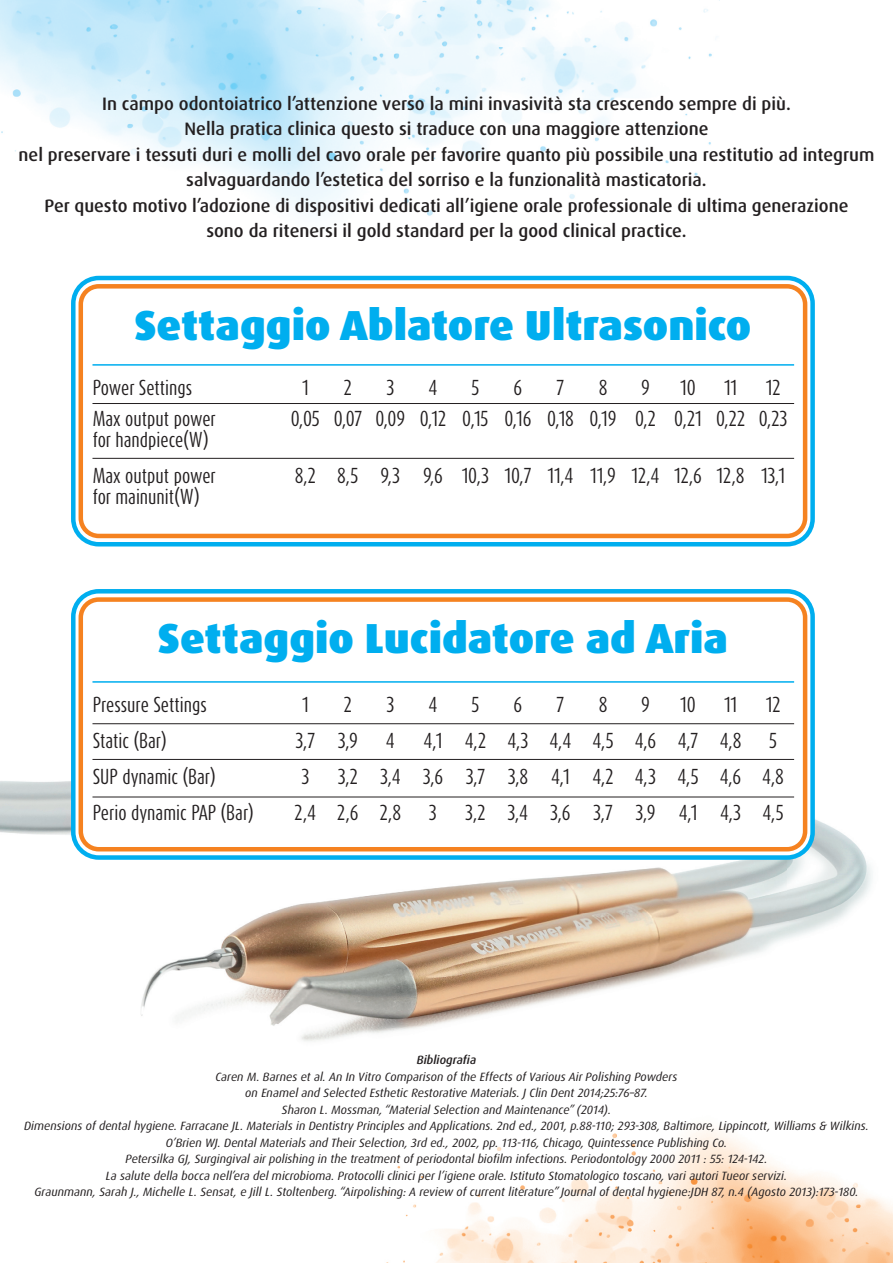
<style>
.page{position:relative;width:893px;height:1263px;background:#fff}
.page>*{position:absolute;margin:0;border:0;box-sizing:border-box;transform-origin:0 0}
.t1{font:900 42px "Dax Pro";color:#00aeef}
.t2{font:500 18px/25.5px "Dax Pro";color:#231f20;text-align:center}
.t3{font:18px/36px "Dax Compact Pro";color:#231f20}
.t4{font:italic 12px/16.5px "Dax Pro";color:#231f20;text-align:center}
.t5{font:italic 500 12px "Dax Pro";color:#231f20}
</style>
<div class="page">
<img style="left:386px;top:1128px;width:507px;height:135px">
<img style="left:0;top:781px;width:872px;height:260px">
<img style="left:0;top:0;width:719px;height:276px">
<svg style="left:73px;top:278px;width:740px;height:266px"></svg>
<div style="left:71px;top:276px;width:744px;height:270px;border:4px solid #00aeef;border-radius:26px"></div>
<svg style="left:73px;top:591px;width:740px;height:266px"></svg>
<div style="left:71px;top:589px;width:744px;height:271px;border:4px solid #00aeef;border-radius:26px"></div>
<div style="left:81px;top:286px;width:724px;height:250px;background:#fff;border-radius:18px"></div>
<div style="left:79px;top:284px;width:728px;height:254px;border:4px solid #f58220;border-radius:18px"></div>
<div style="left:81px;top:600px;width:724px;height:249px;background:#fff;border-radius:18px"></div>
<div style="left:79px;top:597px;width:728px;height:254px;border:4px solid #f58220;border-radius:18px"></div>
<hr style="left:92px;top:364px;width:702px;height:2px;background:#00aeef">
<hr style="left:92px;top:403px;width:702px;height:1px;background:#231f20">
<hr style="left:92px;top:458px;width:702px;height:1px;background:#231f20">
<hr style="left:92px;top:681px;width:702px;height:2px;background:#00aeef">
<hr style="left:92px;top:723px;width:702px;height:1px;background:#231f20">
<hr style="left:92px;top:797px;width:702px;height:1px;background:#231f20">
<hr style="left:92px;top:759px;width:702px;height:1px;background:#231f20">
<p class="t2" style="left:19px;top:91px;width:857px">In campo odontoiatrico l’attenzione verso la mini invasività sta crescendo sempre di più.<br>Nella pratica clinica questo si traduce con una maggiore attenzione<br>nel preservare i tessuti duri e molli del cavo orale per favorire quanto più possibile una restitutio ad integrum salvaguardando l’estetica del sorriso e la funzionalità masticatoria.<br>Per questo motivo l’adozione di dispositivi dedicati all’igiene orale professionale di ultima generazione<br>sono da ritenersi il gold standard per la good clinical practice.</p>
<h1 class="t1" style="left:134px;top:298px;width:618px">Settaggio Ablatore Ultrasonico</h1>
<h2 class="t3" style="left:93px;top:370px;width:101px">Power Settings</h2>
<h2 class="t3" style="left:302px;top:370px;width:8px">1</h2>
<h2 class="t3" style="left:344px;top:370px;width:10px">2</h2>
<h2 class="t3" style="left:386px;top:370px;width:9px">3</h2>
<h2 class="t3" style="left:428px;top:370px;width:11px">4</h2>
<h2 class="t3" style="left:471px;top:370px;width:9px">5</h2>
<h2 class="t3" style="left:514px;top:370px;width:10px">6</h2>
<h2 class="t3" style="left:557px;top:370px;width:9px">7</h2>
<h2 class="t3" style="left:599px;top:370px;width:10px">8</h2>
<h2 class="t3" style="left:641px;top:370px;width:10px">9</h2>
<h2 class="t3" style="left:680px;top:370px;width:17px">10</h2>
<h2 class="t3" style="left:724px;top:370px;width:15px">11</h2>
<h2 class="t3" style="left:766px;top:370px;width:16px">12</h2>
<h2 class="t3" style="left:93px;top:400px;width:125px">Max output power</h2>
<h2 class="t3" style="left:291px;top:400px;width:498px">0,05 0,07 0,09 0,12 0,15 0,16 0,18 0,19 0,2 0,21 0,22 0,23</h2>
<h2 class="t3" style="left:93px;top:421px;width:125px">for handpiece(W)<br>Max output power</h2>
<h2 class="t3" style="left:295px;top:457px;width:107px">8,2 8,5 9,3</h2>
<h2 class="t3" style="left:423px;top:457px;width:364px">9,6 10,3 10,7 11,4 11,9 12,4 12,6 12,8 13,1</h2>
<h2 class="t3" style="left:93px;top:478px;width:108px">for mainunit(W)</h2>
<h1 class="t1" style="left:158px;top:611px;width:571px">Settaggio Lucidatore ad Aria</h1>
<h2 class="t3" style="left:93px;top:687px;width:116px">Pressure Settings</h2>
<h2 class="t3" style="left:302px;top:687px;width:8px">1</h2>
<h2 class="t3" style="left:344px;top:687px;width:10px">2</h2>
<h2 class="t3" style="left:386px;top:687px;width:9px">3</h2>
<h2 class="t3" style="left:428px;top:687px;width:11px">4</h2>
<h2 class="t3" style="left:471px;top:687px;width:9px">5</h2>
<h2 class="t3" style="left:514px;top:687px;width:10px">6</h2>
<h2 class="t3" style="left:557px;top:687px;width:9px">7</h2>
<h2 class="t3" style="left:599px;top:687px;width:10px">8</h2>
<h2 class="t3" style="left:641px;top:687px;width:10px">9</h2>
<h2 class="t3" style="left:680px;top:687px;width:17px">10</h2>
<h2 class="t3" style="left:724px;top:687px;width:15px">11</h2>
<h2 class="t3" style="left:766px;top:687px;width:16px">12</h2>
<h2 class="t3" style="left:93px;top:723px;width:75px">Static (Bar)</h2>
<h2 class="t3" style="left:296px;top:723px;width:21px">3,7</h2>
<h2 class="t3" style="left:338px;top:723px;width:22px">3,9</h2>
<h2 class="t3" style="left:386px;top:723px;width:11px">4</h2>
<h2 class="t3" style="left:424px;top:723px;width:20px">4,1</h2>
<h2 class="t3" style="left:465px;top:723px;width:278px">4,2 4,3 4,4 4,5 4,6 4,7 4,8</h2>
<h2 class="t3" style="left:769px;top:723px;width:9px">5</h2>
<h2 class="t3" style="left:93px;top:759px;width:124px">SUP dynamic (Bar)</h2>
<h2 class="t3" style="left:301px;top:759px;width:9px">3</h2>
<h2 class="t3" style="left:338px;top:759px;width:107px">3,2 3,4 3,6</h2>
<h2 class="t3" style="left:466px;top:759px;width:64px">3,7 3,8</h2>
<h2 class="t3" style="left:551px;top:759px;width:20px">4,1</h2>
<h2 class="t3" style="left:592px;top:759px;width:193px">4,2 4,3 4,5 4,6 4,8</h2>
<h2 class="t3" style="left:93px;top:795px;width:162px">Perio dynamic PAP (Bar)</h2>
<h2 class="t3" style="left:295px;top:795px;width:108px">2,4 2,6 2,8</h2>
<h2 class="t3" style="left:429px;top:795px;width:9px">3</h2>
<h2 class="t3" style="left:465px;top:795px;width:107px">3,2 3,4 3,6</h2>
<h2 class="t3" style="left:593px;top:795px;width:21px">3,7</h2>
<h2 class="t3" style="left:635px;top:795px;width:22px">3,9</h2>
<h2 class="t3" style="left:679px;top:795px;width:20px">4,1</h2>
<h2 class="t3" style="left:720px;top:795px;width:65px">4,3 4,5</h2>
<p class="t5" style="left:417px;top:1052px;width:61px">Bibliografia</p>
<p class="t4" style="left:24px;top:1068px;width:846px">Caren M. Barnes et al. An In Vitro Comparison of the Effects of Various Air Polishing Powders<br>on Enamel and Selected Esthetic Restorative Materials. J Clin Dent 2014;25:76–87.<br>Sharon L. Mossman, “Material Selection and Maintenance” (2014).<br>Dimensions of dental hygiene. Farracane JL. Materials in Dentistry Principles and Applications. 2nd ed., 2001, p.88-110; 293-308, Baltimore, Lippincott, Williams &amp; Wilkins.<br>O’Brien WJ. Dental Materials and Their Selection, 3rd ed., 2002, pp. 113-116, Chicago, Quintessence Publishing Co.<br>Petersilka GJ, Surgingival air polishing in the treatment of periodontal biofilm infections. Periodontology 2000 2011 : 55: 124-142.<br>La salute della bocca nell’era del microbioma. Protocolli clinici per l’igiene orale. Istituto Stomatologico toscano, vari autori Tueor servizi.<br>Graunmann, Sarah J., Michelle L. Sensat, e Jill L. Stoltenberg. “Airpolishing: A review of current literature” Journal of dental hygiene:JDH 87, n.4 (Agosto 2013):173-180.</p>
</div>
